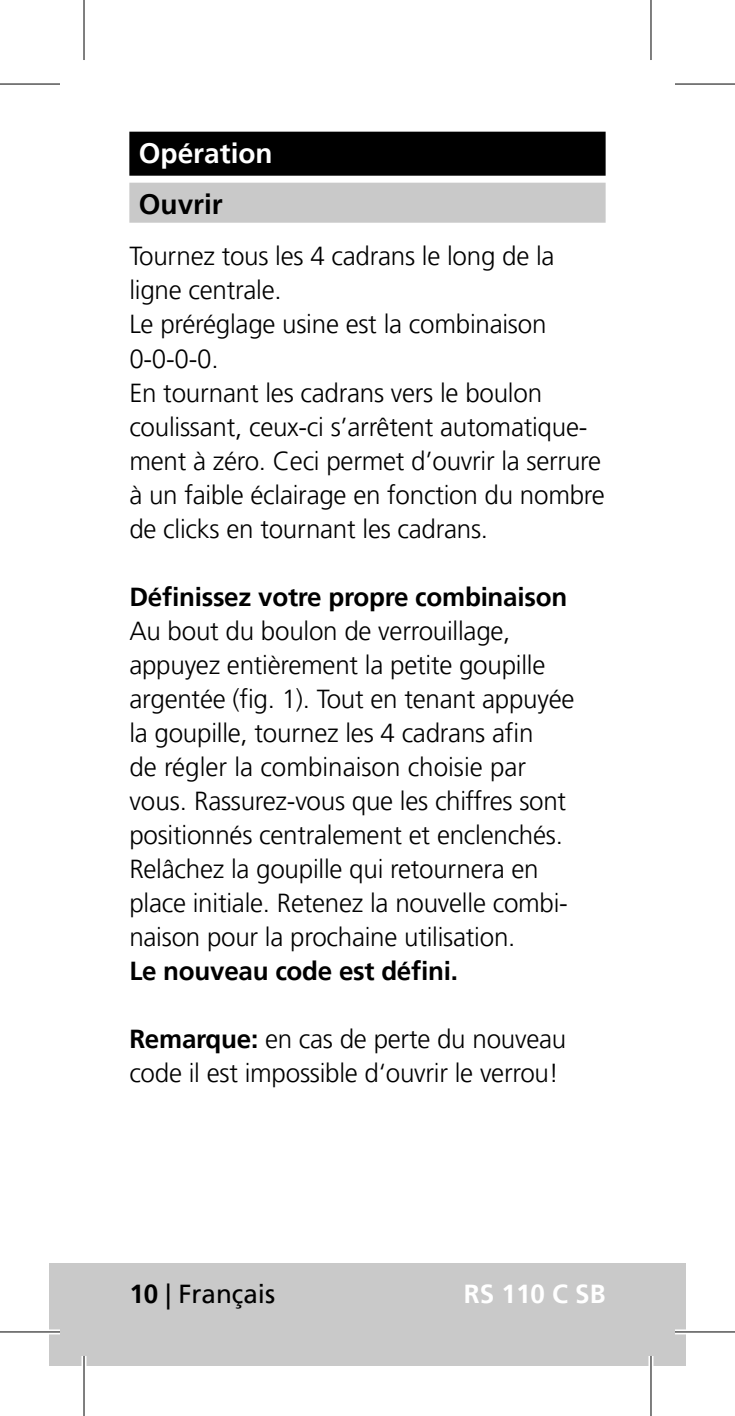
<style>
.page{position:relative;width:735px;height:1416px;background:#fff}
.page>*{position:absolute;margin:0;border:0;box-sizing:border-box;transform-origin:0 0}
._01_Headline{font:700 28px "Frutiger LT Pro";color:#fff}
._01_Headline-2{font:700 28px "Frutiger LT Pro";color:#000}
._02_Fließtext{font:300 26px/34px "Frutiger LT Pro";letter-spacing:-.01em;color:#000}
._03_Fließtext{font:300 26px/34px "Frutiger LT Pro";letter-spacing:-.01em;color:#000}
._02_Fließtext-2{font:700 26px "Frutiger LT Pro";letter-spacing:-.01em;color:#000}
.t1{font:26px "Frutiger LT Pro";color:#000}
.t2{font:700 26px "Frutiger LT Pro";color:#fff}
.s1{font-weight:700}
</style>
<div class="page">
<div style="left:50px;top:1263px;width:635px;height:102px;background:#c9c9c9"></div>
<div style="left:129px;top:132px;width:477px;height:44px;background:#000"></div>
<div style="left:129px;top:183px;width:477px;height:40px;background:#c9c9c9"></div>
<svg style="left:0;top:1329px;width:60px;height:5px"></svg>
<svg style="left:675px;top:1329px;width:60px;height:5px"></svg>
<hr style="left:82px;top:1355px;width:4px;height:60px;background:#fff">
<div style="left:648px;top:1355px;width:5px;height:60px;background:#fff"></div>
<hr style="left:0;top:83px;width:60px;height:2px;background:#000">
<hr style="left:675px;top:83px;width:60px;height:2px;background:#000">
<hr style="left:0;top:1331px;width:60px;height:1px;background:#000">
<hr style="left:675px;top:1331px;width:60px;height:1px;background:#000">
<hr style="left:83px;top:0;width:2px;height:60px;background:#000">
<hr style="left:83px;top:1355px;width:2px;height:60px;background:#000">
<hr style="left:650px;top:0;width:2px;height:60px;background:#000">
<hr style="left:650px;top:1355px;width:2px;height:60px;background:#000">
<p class="_01_Headline" style="left:139px;top:137px;width:135px">Opération</p>
<p class="_01_Headline-2" style="left:139px;top:188px;width:86px">Ouvrir</p>
<p class="_02_Fließtext" style="left:129px;top:239px;width:427px">Tournez tous les 4 cadrans le long de la ligne centrale.</p>
<p class="_02_Fließtext" style="left:129px;top:307px;width:419px">Le préréglage usine est la combinaison<br>0-0-0-0.</p>
<p class="_03_Fließtext" style="left:129px;top:375px;width:477px">En tournant les cadrans vers le boulon coulissant, ceux-ci s’arrêtent automatique&shy;ment à zéro. Ceci permet d’ouvrir la serrure à un faible éclairage en fonction du nombre de clicks en tournant les cadrans.</p>
<p class="_02_Fließtext-2" style="left:129px;top:581px;width:439px">Définissez votre propre combinaison</p>
<p class="_02_Fließtext" style="left:129px;top:613px;width:447px">Au bout du boulon de verrouillage, appuyez entièrement la petite goupille argentée (fig. 1). Tout en tenant appuyée la goupille, tournez les 4 cadrans afin<br>de régler la combinaison choisie par vous. Rassurez-vous que les chiffres sont positionnés centralement et enclenchés.</p>
<p class="_02_Fließtext" style="left:129px;top:851px;width:438px">Relâchez la goupille qui retournera en place initiale. Retenez la nouvelle combi&shy;naison pour la prochaine utilisation.<br><span class="s1">Le nouveau code est défini.</span></p>
<p class="_02_Fließtext" style="left:129px;top:1021px;width:438px"><span class="s1">Remarque:</span> en cas de perte du nouveau code il est impossible d‘ouvrir le verrou!</p>
<p class="t1" style="left:129px;top:1278px;width:147px"><span class="s1">10</span> | Français</p>
<p class="t2" style="left:464px;top:1278px;width:143px">RS 110 C SB</p>
</div>
